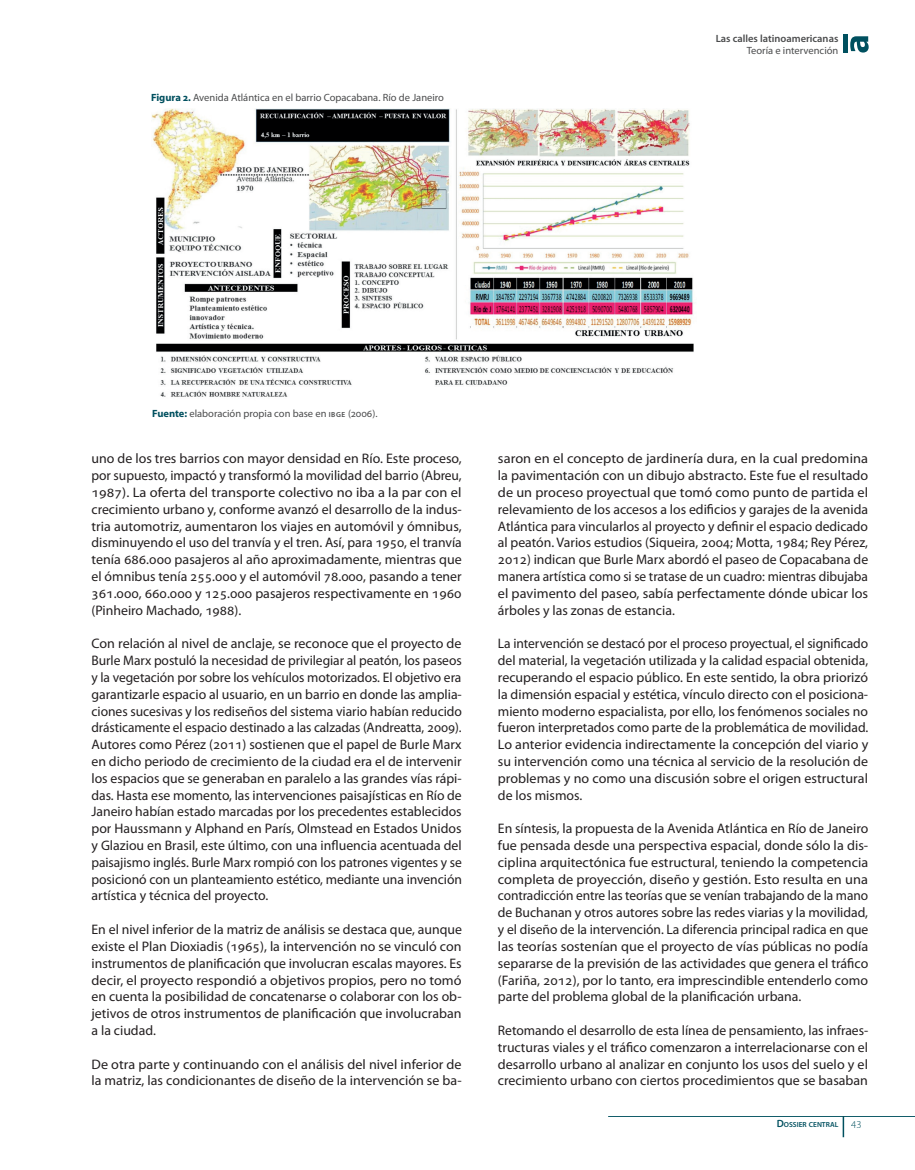
<style>
.page{position:relative;width:915px;height:1170px;background:#fff}
.page>*{position:absolute;margin:0;border:0;box-sizing:border-box;transform-origin:0 0}
.t1{font:13.8px/16.8px "Myriad Pro";color:#231f20;text-align:justify}
.t2{font:13.8px/16.8px "Myriad Pro";color:#231f20;text-align:justify;scale:1.04 1}
.t3{font:10.5px "Myriad Pro";color:#4b4c4d}
.t4{font:600 10.5px "Myriad Pro";color:#4b4c4d}
.t5{font:600 7.35px "Myriad Pro";color:#00505f}
.s1{font-weight:700;color:#00505f}
.s2{font-weight:600;font-size:7.35px}
.s3{font-size:10.5px}
.s4{font-weight:300;font-size:10.5px}
</style>
<div class="page">
<svg style="left:842px;top:1117px;width:1px;height:20px"></svg>
<div style="left:842px;top:34px;width:5px;height:19px;background:#00505f"></div>
<svg style="left:850px;top:36px;width:18px;height:17px"></svg>
<hr style="left:608px;top:1116px;width:306px;height:1px;background:#00505f">
<img style="left:151px;top:108px;width:543px;height:289px">
<p class="t3" style="left:151px;top:91px;width:294px"><span class="s1">Figura 2.</span> Avenida Atlántica en el barrio Copacabana. Río de Janeiro</p>
<p class="t4" style="left:715px;top:32px;width:124px">Las calles latinoamericanas</p>
<p class="t3" style="left:746px;top:44px;width:93px">Teoría e intervención</p>
<p class="t3" style="left:152px;top:407px;width:227px"><span class="s1">Fuente:</span> elaboración propia con base en <span class="s2">IBGE</span> (2006).</p>
<p class="t1" style="left:91px;top:450px;width:372px">uno de los tres barrios con mayor densidad en Río. Este proceso, por supuesto, impactó y transformó la movilidad del barrio (Abreu, 1987). La oferta del transporte colectivo no iba a la par con el crecimiento urbano y, conforme avanzó el desarrollo de la indus&shy;tria automotriz, aumentaron los viajes en automóvil y ómnibus, disminuyendo el uso del tranvía y el tren. Así, para 1950, el tranvía tenía 686.000 pasajeros al año aproximadamente, mientras que el ómnibus tenía 255.000 y el automóvil 78.000, pasando a tener 361.000, 660.000 y 125.000 pasajeros respectivamente en 1960 (Pinheiro Machado, 1988).</p>
<p class="t1" style="left:91px;top:635px;width:372px">Con relación al nivel de anclaje, se reconoce que el proyecto de Burle Marx postuló la necesidad de privilegiar al peatón, los paseos y la vegetación por sobre los vehículos motorizados. El objetivo era garantizarle espacio al usuario, en un barrio en donde las amplia&shy;ciones sucesivas y los rediseños del sistema viario habían reducido drásticamente el espacio destinado a las calzadas (Andreatta, 2009).<br>Autores como Pérez (2011) sostienen que el papel de Burle Marx en dicho periodo de crecimiento de la ciudad era el de intervenir los espacios que se generaban en paralelo a las grandes vías rápi&shy;das. Hasta ese momento, las intervenciones paisajísticas en Río de Janeiro habían estado marcadas por los precedentes establecidos por Haussmann y Alphand en París, Olmstead en Estados Unidos y Glaziou en Brasil, este último, con una influencia acentuada del paisajismo inglés. Burle Marx rompió con los patrones vigentes y se posicionó con un planteamiento estético, mediante una invención artística y técnica del proyecto.</p>
<p class="t1" style="left:91px;top:920px;width:372px">En el nivel inferior de la matriz de análisis se destaca que, aunque existe el Plan Dioxiadis (1965), la intervención no se vinculó con instrumentos de planificación que involucran escalas mayores. Es decir, el proyecto respondió a objetivos propios, pero no tomó en cuenta la posibilidad de concatenarse o colaborar con los ob&shy;jetivos de otros instrumentos de planificación que involucraban a la ciudad.</p>
<p class="t1" style="left:91px;top:1055px;width:371px">De otra parte y continuando con el análisis del nivel inferior de la matriz, las condicionantes de diseño de la intervención se ba-</p>
<p class="t2" style="left:497px;top:450px;width:357px">saron en el concepto de jardinería dura, en la cual predomina la pavimentación con un dibujo abstracto. Este fue el resultado de un proceso proyectual que tomó como punto de partida el relevamiento de los accesos a los edificios y garajes de la avenida Atlántica para vincularlos al proyecto y definir el espacio dedicado al peatón. Varios estudios (Siqueira, 2004; Motta, 1984; Rey Pérez, 2012) indican que Burle Marx abordó el paseo de Copacabana de manera artística como si se tratase de un cuadro: mientras dibujaba el pavimento del paseo, sabía perfectamente dónde ubicar los árboles y las zonas de estancia.</p>
<p class="t1" style="left:497px;top:635px;width:372px">La intervención se destacó por el proceso proyectual, el significado del material, la vegetación utilizada y la calidad espacial obtenida, recuperando el espacio público. En este sentido, la obra priorizó la dimensión espacial y estética, vínculo directo con el posiciona&shy;miento moderno espacialista, por ello, los fenómenos sociales no fueron interpretados como parte de la problemática de movilidad.<br>Lo anterior evidencia indirectamente la concepción del viario y su intervención como una técnica al servicio de la resolución de problemas y no como una discusión sobre el origen estructural de los mismos.</p>
<p class="t1" style="left:497px;top:820px;width:372px">En síntesis, la propuesta de la Avenida Atlántica en Río de Janeiro fue pensada desde una perspectiva espacial, donde sólo la dis&shy;ciplina arquitectónica fue estructural, teniendo la competencia completa de proyección, diseño y gestión. Esto resulta en una contradicción entre las teorías que se venían trabajando de la mano de Buchanan y otros autores sobre las redes viarias y la movilidad, y el diseño de la intervención. La diferencia principal radica en que las teorías sostenían que el proyecto de vías públicas no podía separarse de la previsión de las actividades que genera el tráfico (Fariña, 2012), por lo tanto, era imprescindible entenderlo como parte del problema global de la planificación urbana.</p>
<p class="t1" style="left:497px;top:1021px;width:371px">Retomando el desarrollo de esta línea de pensamiento, las infraes&shy;tructuras viales y el tráfico comenzaron a interrelacionarse con el desarrollo urbano al analizar en conjunto los usos del suelo y el crecimiento urbano con ciertos procedimientos que se basaban</p>
<p class="t5" style="left:776px;top:1119px;width:86px"><span class="s3">D</span>OSSIER CENTRAL <span class="s4">43</span></p>
</div>
